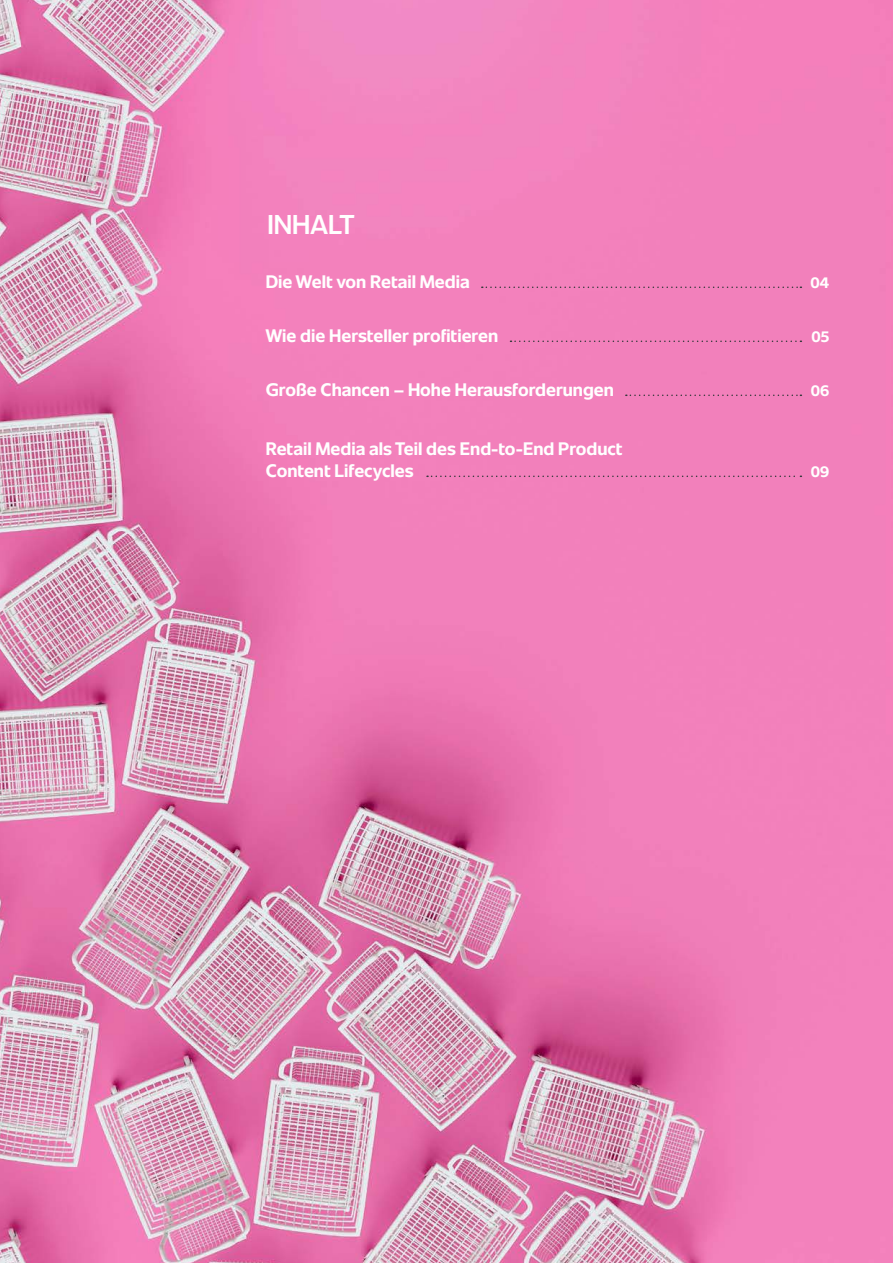
<style>
.page{position:relative;width:893px;height:1263px;background:#fff}
.page>*{position:absolute;margin:0;border:0;box-sizing:border-box;transform-origin:0 0}
.t1{font:600 27px "Unitext";color:#fff}
.t2{font:700 18px/22.5px "Unitext";color:#fff}
.t3{font:700 15px "Unitext";color:#fff}
</style>
<div class="page">
<img style="left:0;top:0;width:893px;height:1263px">
<svg style="left:482px;top:287px;width:319px;height:1px"></svg>
<svg style="left:427px;top:476px;width:374px;height:1px"></svg>
<svg style="left:626px;top:395px;width:175px;height:1px"></svg>
<svg style="left:510px;top:341px;width:291px;height:1px"></svg>
<h1 class="t1" style="left:267px;top:205px;width:89px">INHALT</h1>
<p class="t2" style="left:266px;top:269px;width:205px">Die Welt von Retail Media</p>
<p class="t2" style="left:266px;top:323px;width:234px">Wie die Hersteller profitieren</p>
<p class="t2" style="left:266px;top:377px;width:350px">Große Chancen – Hohe Herausforderungen</p>
<p class="t2" style="left:266px;top:436px;width:358px">Retail Media als Teil des End-to-End Product<br>Content Lifecycles</p>
<p class="t3" style="left:811px;top:272px;width:20px">04</p>
<p class="t3" style="left:811px;top:326px;width:19px">05</p>
<p class="t3" style="left:811px;top:380px;width:20px">06</p>
<p class="t3" style="left:811px;top:461px;width:20px">09</p>
</div>
